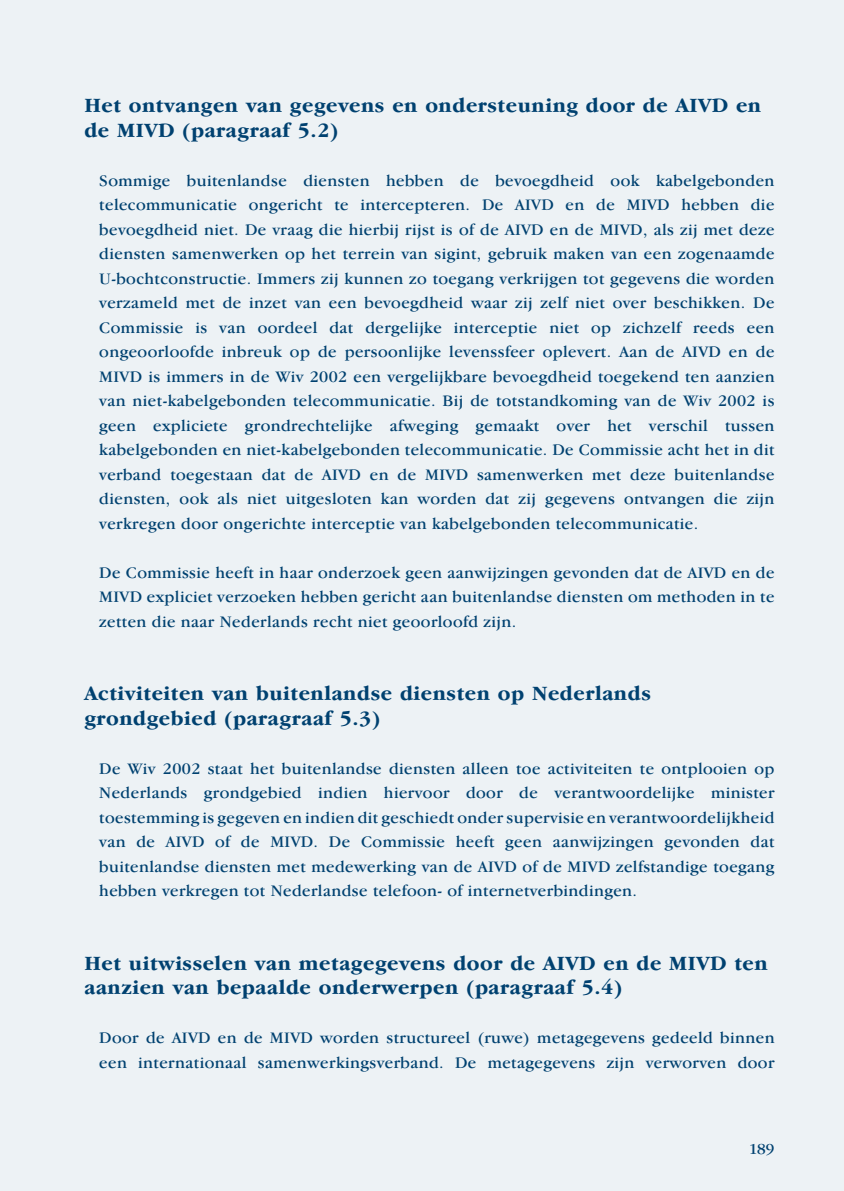
<style>
.page{position:relative;width:844px;height:1191px;background:#fff}
.page>*{position:absolute;margin:0;border:0;box-sizing:border-box;transform-origin:0 0}
.t1{font:700 21px/24.5px "Garamond IT Cby BT";letter-spacing:.025em;color:#004170}
.t2{font:16.62px/24.5px "Garamond IT Cby BT";letter-spacing:.025em;color:#004170;text-align:justify}
.t3{font:15.75px "Garamond IT Cby BT";color:#004170}
</style>
<div class="page">
<div style="left:0;top:0;width:843px;height:1191px;background:#edf2f5"></div>
<p class="t1" style="left:84px;top:93px;width:678px">Het ontvangen van gegevens en ondersteuning door de AIVD en de MIVD (paragraaf 5.2)</p>
<p class="t2" style="left:99px;top:168px;width:676px">Sommige buitenlandse diensten hebben de bevoegdheid ook kabelgebonden telecommunicatie ongericht te intercepteren. De AIVD en de MIVD hebben die bevoegdheid niet. De vraag die hierbij rijst is of de AIVD en de MIVD, als zij met deze diensten samenwerken op het terrein van sigint, gebruik maken van een zogenaamde U-bochtconstructie. Immers zij kunnen zo toegang verkrijgen tot gegevens die worden verzameld met de inzet van een bevoegdheid waar zij zelf niet over beschikken. De Commissie is van oordeel dat dergelijke interceptie niet op zichzelf reeds een ongeoorloofde inbreuk op de persoonlijke levenssfeer oplevert. Aan de AIVD en de MIVD is immers in de Wiv 2002 een vergelijkbare bevoegdheid toegekend ten aanzien van niet-kabelgebonden telecommunicatie. Bij de totstandkoming van de Wiv 2002 is geen expliciete grondrechtelijke afweging gemaakt over het verschil tussen kabelgebonden en niet-kabelgebonden telecommunicatie. De Commissie acht het in dit verband toegestaan dat de AIVD en de MIVD samenwerken met deze buitenlandse diensten, ook als niet uitgesloten kan worden dat zij gegevens ontvangen die zijn verkregen door ongerichte interceptie van kabelgebonden telecommunicatie.</p>
<p class="t2" style="left:99px;top:560px;width:676px">De Commissie heeft in haar onderzoek geen aanwijzingen gevonden dat de AIVD en de MIVD expliciet verzoeken hebben gericht aan buitenlandse diensten om methoden in te zetten die naar Nederlands recht niet geoorloofd zijn.</p>
<p class="t1" style="left:84px;top:681px;width:568px">Activiteiten van buitenlandse diensten op Nederlands grondgebied (paragraaf 5.3)</p>
<p class="t2" style="left:99px;top:756px;width:676px">De Wiv 2002 staat het buitenlandse diensten alleen toe activiteiten te ontplooien op Nederlands grondgebied indien hiervoor door de verantwoordelijke minister toestemming is gegeven en indien dit geschiedt onder supervisie en verantwoordelijkheid van de AIVD of de MIVD. De Commissie heeft geen aanwijzingen gevonden dat buitenlandse diensten met medewerking van de AIVD of de MIVD zelfstandige toegang hebben verkregen tot Nederlandse telefoon- of internetverbindingen.</p>
<p class="t1" style="left:84px;top:950px;width:684px">Het uitwisselen van metagegevens door de AIVD en de MIVD ten aanzien van bepaalde onderwerpen (paragraaf 5.4)</p>
<p class="t2" style="left:99px;top:1025px;width:676px">Door de AIVD en de MIVD worden structureel (ruwe) metagegevens gedeeld binnen een internationaal samenwerkingsverband. De metagegevens zijn verworven door</p>
<p class="t3" style="left:748px;top:1139px;width:27px">189</p>
</div>
